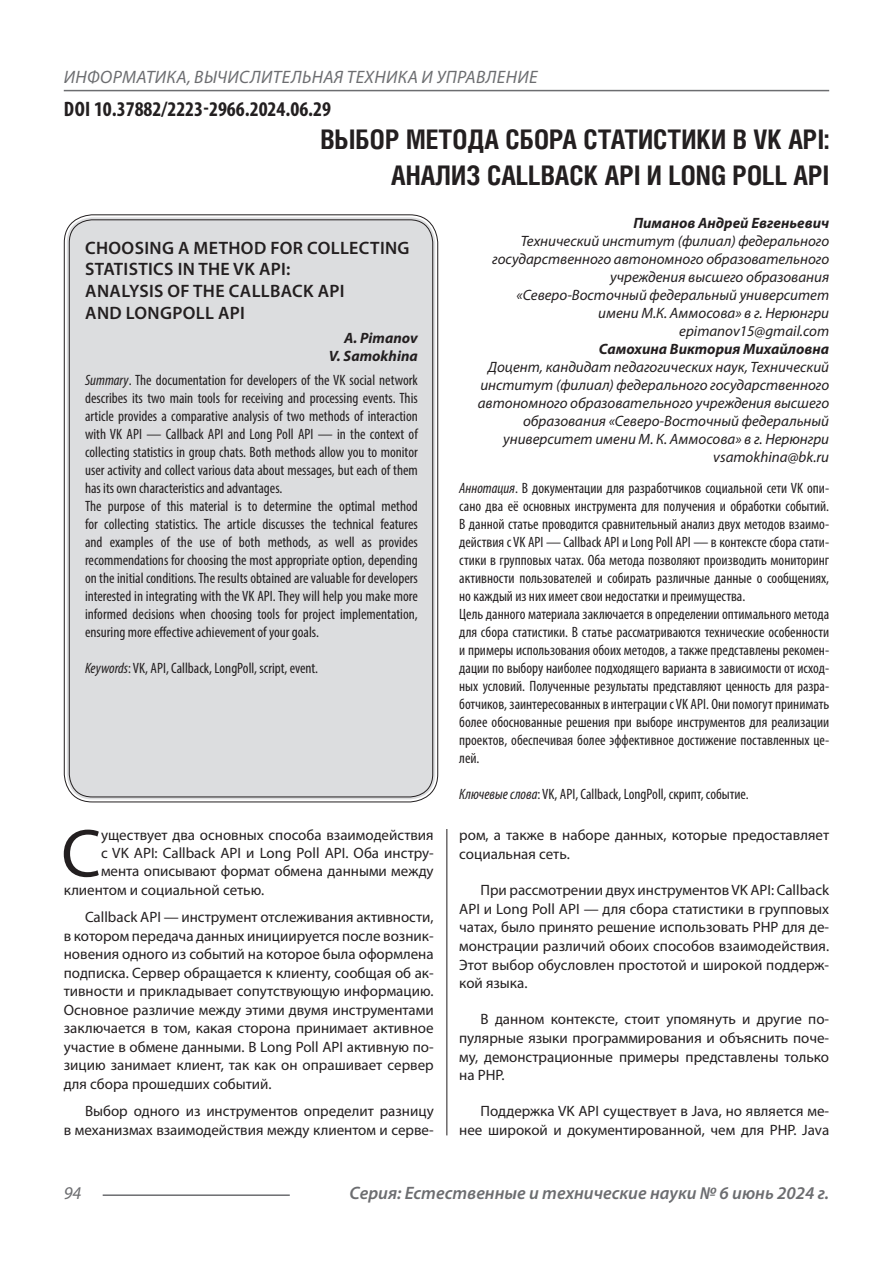
<style>
.page{position:relative;width:893px;height:1263px;background:#fff}
.page>*{position:absolute;margin:0;border:0;box-sizing:border-box;transform-origin:0 0}
.Статья_текст_первый{font:68.4px "Myriad Pro";color:#231f20}
.Статья_название{font:700 27px/36px "Helios Cond C";color:#231f20;text-align:right}
.ДОИ{font:700 condensed 21px "Myriad Pro";color:#231f20}
.Статья_название_англ{font:600 18px/21.6px "Myriad Pro";letter-spacing:.02em;color:#231f20}
.t1{font:italic 600 18px "Myriad Pro";color:#6c6d70}
.t2{font:italic 18px "Myriad Pro";letter-spacing:.02em;color:#6c6d70}
.Статья_текст{font:15px/18.6px "Myriad Pro";color:#231f20;text-align:justify}
.Статья_аннотация_тек{font:condensed 15px/18px "Myriad Pro";color:#231f20;text-align:justify}
.Статья_аннотация_анг{font:condensed 15px/18px "Myriad Pro";color:#231f20;text-align:justify}
.Статья_автор_инфо{font:italic 15px/18px "Myriad Pro";color:#231f20;text-align:right}
.Статья_текст_первый-2{font:15px "Myriad Pro";color:#231f20}
.Статья_автор_инфо-2{font:italic 700 15px "Myriad Pro";color:#231f20}
.Статья_автор_англ{font:italic 700 15px "Myriad Pro";color:#231f20}
.s1{font-style:italic}
</style>
<div class="page">
<hr style="left:446px;top:128px;width:1px;height:1007px;background:#231f20">
<hr style="left:103px;top:1194px;width:187px;height:2px;background:#6c6d70">
<hr style="left:64px;top:90px;width:765px;height:1px;background:#6c6d70">
<div style="left:443px;top:126px;width:10px;height:703px;background:#fff"></div>
<div style="left:67px;top:217px;width:368px;height:582px;background:#dcdddf;border-radius:26px"></div>
<p class="t2" style="left:64px;top:66px;width:475px">ИНФОРМАТИКА, ВЫЧИСЛИТЕЛЬНАЯ ТЕХНИКА И УПРАВЛЕНИЕ</p>
<p class="ДОИ" style="left:64px;top:96px;width:269px">DOI 10.37882/2223-2966.2024.06.29</p>
<p class="Статья_название" style="left:320px;top:121px;width:510px">ВЫБОР МЕТОДА СБОРА СТАТИСТИКИ В VK API:<br>АНАЛИЗ CALLBACK API И LONG POLL API</p>
<p class="Статья_автор_инфо-2" style="left:633px;top:213px;width:197px">Пиманов Андрей Евгеньевич</p>
<p class="Статья_автор_инфо" style="left:492px;top:231px;width:338px">Технический институт (филиал) федерального государственного автономного образовательного учреждения высшего образования «Северо-Восточный федеральный университет имени М.К. Аммосова» в г. Нерюнгри</p>
<p class="Статья_автор_инфо" style="left:679px;top:321px;width:151px">epimanov15@gmail.com</p>
<p class="Статья_автор_инфо-2" style="left:599px;top:339px;width:232px">Самохина Виктория Михайловна</p>
<p class="Статья_автор_инфо" style="left:478px;top:357px;width:353px">Доцент, кандидат педагогических наук, Технический институт (филиал) федерального государственного автономного образовательного учреждения высшего образования «Северо-Восточный федеральный университет имени М. К. Аммосова» в г. Нерюнгри</p>
<p class="Статья_автор_инфо" style="left:713px;top:447px;width:117px">vsamokhina@bk.ru</p>
<p class="Статья_аннотация_тек" style="left:459px;top:479px;width:371px"><span class="s1">Аннотация</span>. В документации для разработчиков социальной сети VK опи&shy;сано два её основных инструмента для получения и обработки событий.<br>В данной статье проводится сравнительный анализ двух методов взаимо&shy;действия с VK API — Callback API и Long Poll API — в контексте сбора стати&shy;стики в групповых чатах. Оба метода позволяют производить мониторинг активности пользователей и собирать различные данные о сообщениях, но каждый из них имеет свои недостатки и преимущества.</p>
<p class="Статья_аннотация_тек" style="left:459px;top:605px;width:371px">Цель данного материала заключается в определении оптимального метода для сбора статистики. В статье рассматриваются технические особенности и примеры использования обоих методов, а также представлены рекомен&shy;дации по выбору наиболее подходящего варианта в зависимости от исход&shy;ных условий. Полученные результаты представляют ценность для разра&shy;ботчиков, заинтересованных в интеграции с VK API. Они помогут принимать более обоснованные решения при выборе инструментов для реализации проектов, обеспечивая более эффективное достижение поставленных це&shy;лей.</p>
<p class="Статья_аннотация_тек" style="left:459px;top:785px;width:291px"><span class="s1">Ключевые слова</span>: VK, API, Callback, LongPoll, скрипт, событие.</p>
<p class="Статья_название_англ" style="left:85px;top:236px;width:326px">CHOOSING A METHOD FOR COLLECTING<br>STATISTICS IN THE VK API:<br>ANALYSIS OF THE CALLBACK API<br>AND LONGPOLL API</p>
<p class="Статья_автор_англ" style="left:344px;top:328px;width:75px">A. Pimanov</p>
<p class="Статья_автор_англ" style="left:329px;top:346px;width:91px">V. Samokhina</p>
<p class="Статья_аннотация_анг" style="left:85px;top:371px;width:334px"><span class="s1">Summary</span>. The documentation for developers of the VK social network describes its two main tools for receiving and processing events. This article provides a comparative analysis of two methods of interaction with VK API — Callback API and Long Poll API — in the context of collecting statistics in group chats. Both methods allow you to monitor user activity and collect various data about messages, but each of them has its own characteristics and advantages.</p>
<p class="Статья_аннотация_анг" style="left:85px;top:497px;width:334px">The purpose of this material is to determine the optimal method for collecting statistics. The article discusses the technical features and examples of the use of both methods, as well as provides recommendations for choosing the most appropriate option, depending on the initial conditions. The results obtained are valuable for developers interested in integrating with the VK API. They will help you make more informed decisions when choosing tools for project implementation, ensuring more effective achievement of your goals.</p>
<p class="Статья_аннотация_анг" style="left:85px;top:659px;width:235px"><span class="s1">Keywords</span>: VK, API, Callback, LongPoll, script, event.</p>
<p class="Статья_текст_первый" style="left:61px;top:811px;width:41px">С</p>
<p class="Статья_текст_первый-2" style="left:101px;top:826px;width:334px">уществует два основных способа взаимодействия</p>
<p class="Статья_текст_первый-2" style="left:101px;top:844px;width:334px">с VK API: Callback API и Long Poll API. Оба инстру-</p>
<p class="Статья_текст_первый-2" style="left:101px;top:862px;width:334px">мента описывают формат обмена данными между</p>
<p class="Статья_текст_первый-2" style="left:64px;top:881px;width:202px">клиентом и социальной сетью.</p>
<p class="Статья_текст" style="left:64px;top:907px;width:371px;text-indent:21px">Callback API — инструмент отслеживания активности, в котором передача данных инициируется после возник&shy;новения одного из событий на которое была оформлена подписка. Сервер обращается к клиенту, сообщая об ак&shy;тивности и прикладывает сопутствующую информацию.<br>Основное различие между этими двумя инструментами заключается в том, какая сторона принимает активное участие в обмене данными. В Long Poll API активную по&shy;зицию занимает клиент, так как он опрашивает сервер для сбора прошедших событий.</p>
<p class="Статья_текст" style="left:64px;top:1101px;width:371px;text-align:right">Выбор одного из инструментов определит разницу<br>в механизмах взаимодействия между клиентом и серве-</p>
<p class="Статья_текст" style="left:459px;top:826px;width:371px">ром, а также в наборе данных, которые предоставляет социальная сеть.</p>
<p class="Статья_текст" style="left:459px;top:880px;width:371px;text-indent:21px">При рассмотрении двух инструментов VK API: Callback API и Long Poll API — для сбора статистики в групповых чатах, было принято решение использовать PHP для де&shy;монстрации различий обоих способов взаимодействия.<br>Этот выбор обусловлен простотой и широкой поддерж&shy;кой языка.</p>
<p class="Статья_текст" style="left:459px;top:1009px;width:371px;text-indent:21px">В данном контексте, стоит упомянуть и другие по&shy;пулярные языки программирования и объяснить поче&shy;му, демонстрационные примеры представлены только на PHP.</p>
<p class="Статья_текст" style="left:459px;top:1101px;width:371px;text-align:right">Поддержка VK API существует в Java, но является ме&shy;нее широкой и документированной, чем для PHP. Java</p>
<p class="t2" style="left:64px;top:1182px;width:19px">94</p>
<p class="t1" style="left:350px;top:1182px;width:481px">Серия: Естественные и технические науки № 6 июнь 2024 г.</p>
</div>
